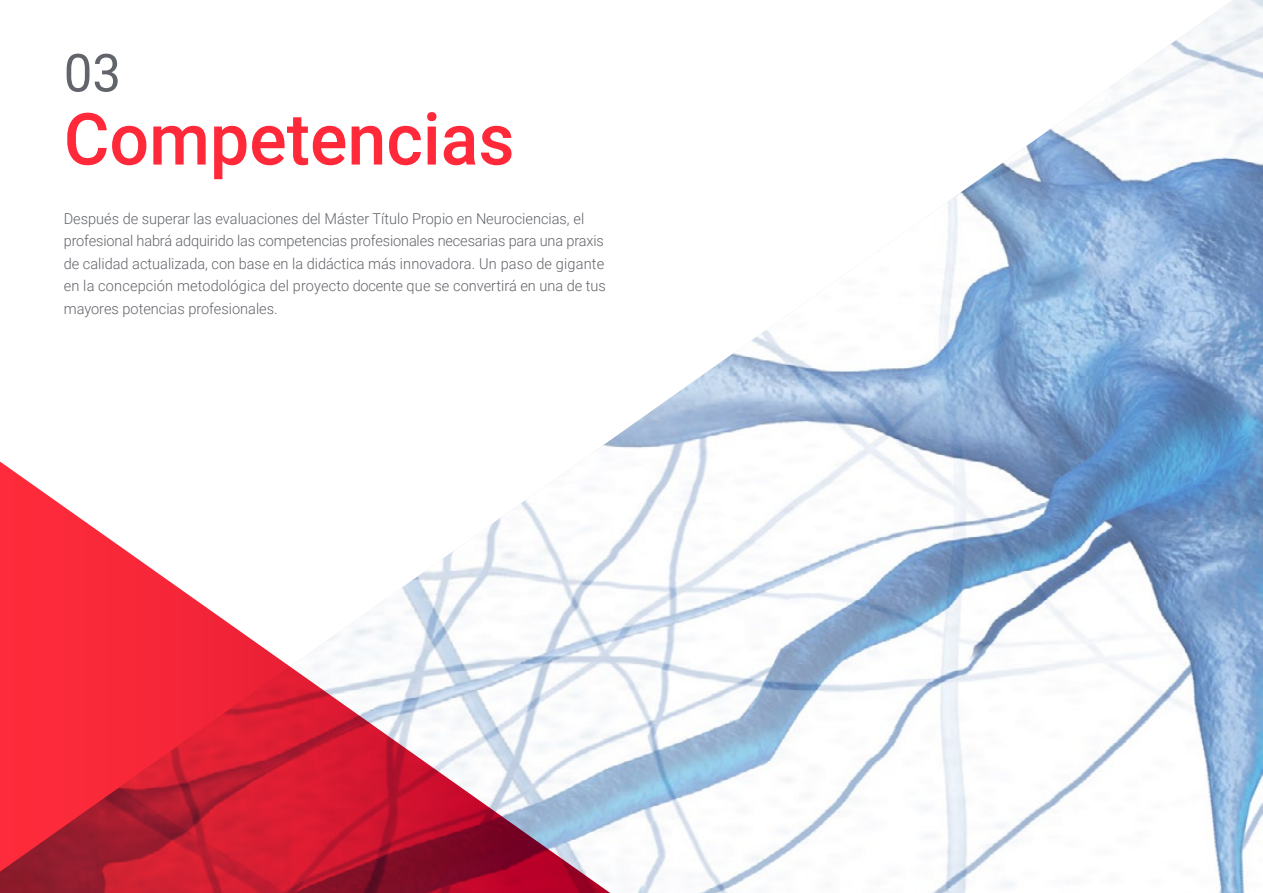
<style>
.page{position:relative;width:1263px;height:893px;background:#fff}
.page>*{position:absolute;margin:0;border:0;box-sizing:border-box;transform-origin:0 0}
.t1{font:500 72px "Roboto";color:#ff293a}
.t2{font:52.5px "Roboto";color:#61646a}
.t3{font:300 15px/22.5px "Roboto";color:#61646a}
</style>
<div class="page">
<img style="left:602px;top:0;width:661px;height:893px">
<svg style="left:0;top:446px;width:640px;height:447px"></svg>
<h2 class="t2" style="left:64px;top:36px;width:59px">03</h2>
<h1 class="t1" style="left:64px;top:89px;width:452px">Competencias</h1>
<p class="t3" style="left:64px;top:207px;width:544px">Después de superar las evaluaciones del Máster Título Propio en Neurociencias, el profesional habrá adquirido las competencias profesionales necesarias para una praxis de calidad actualizada, con base en la didáctica más innovadora. Un paso de gigante en la concepción metodológica del proyecto docente que se convertirá en una de tus mayores potencias profesionales.</p>
</div>
